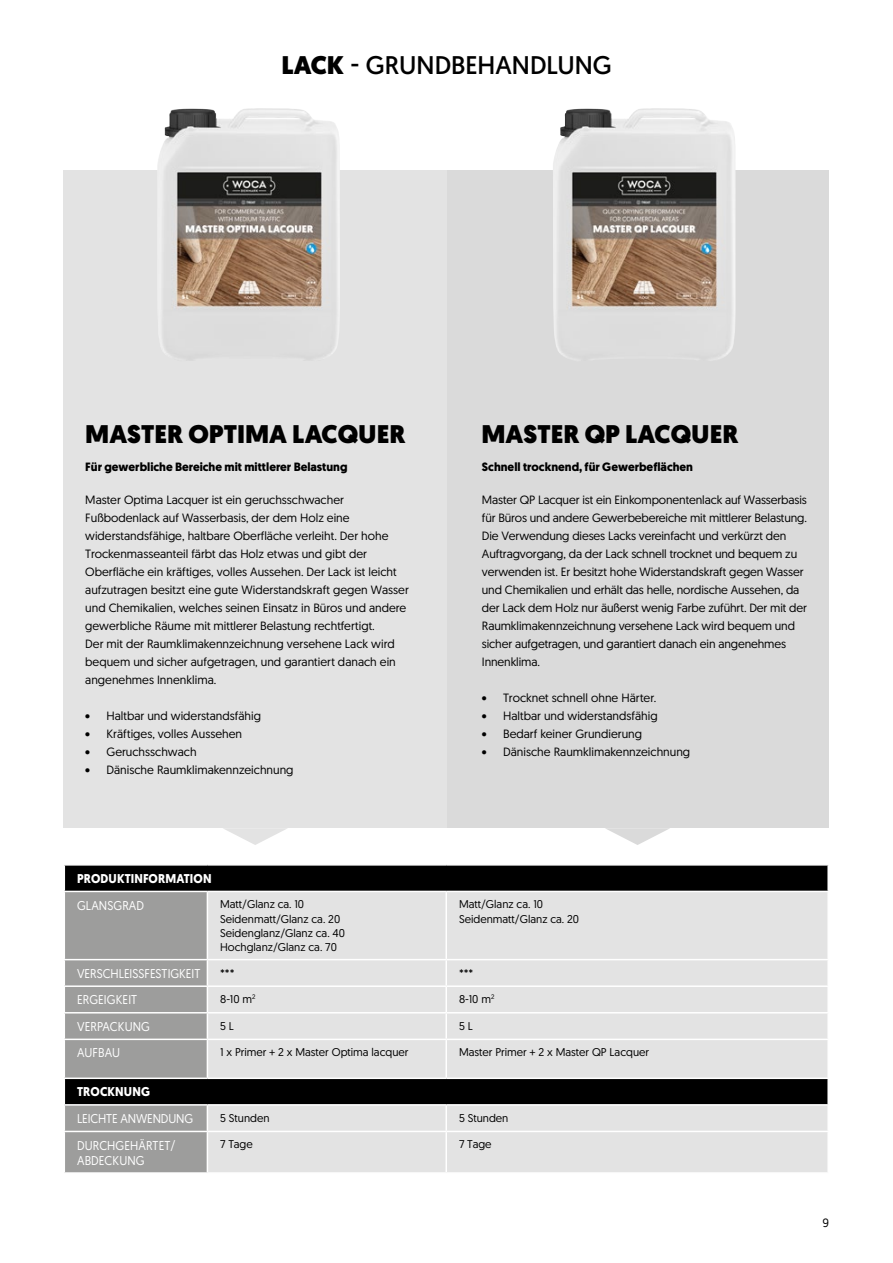
<style>
.page{position:relative;width:893px;height:1263px;background:#fff}
.page>*{position:absolute;margin:0;border:0;box-sizing:border-box;transform-origin:0 0}
.t1{font:900 25.5px "Geomanist";color:#000}
.t2{font:25.5px "Geomanist";color:#000}
.t3{font:12.75px/15px "Geomanist";letter-spacing:.01em;color:#fff;scale:.93 1}
.t4{font:700 12.75px "Geomanist";letter-spacing:.01em;color:#fff;scale:.93 1}
.t5{font:12.75px "Geomanist";letter-spacing:-.01em;color:#fff;scale:.93 1}
.t6{font:12px/18px "Geomanist";color:#000}
.t7{font:700 12px "Geomanist";color:#000}
.t8{font:11.25px/14.2px "Geomanist";color:#000}
.s1{font-weight:900}
</style>
<div class="page">
<div style="left:64px;top:171px;width:383px;height:657px;background:#e3e3e3"></div>
<div style="left:447px;top:171px;width:381px;height:657px;background:#dadada"></div>
<img style="left:157px;top:108px;width:183px;height:252px">
<img style="left:553px;top:108px;width:182px;height:252px">
<svg style="left:223px;top:828px;width:64px;height:17px"></svg>
<svg style="left:605px;top:828px;width:65px;height:17px"></svg>
<div style="left:208px;top:866px;width:619px;height:25px;background:#000"></div>
<svg style="left:208px;top:892px;width:619px;height:280px;background:#cecece"></svg>
<hr style="left:445px;top:892px;width:2px;height:67px;background:#fff">
<hr style="left:207px;top:959px;width:239px;height:1px;background:#fff">
<hr style="left:446px;top:959px;width:383px;height:1px;background:#fff">
<hr style="left:445px;top:960px;width:2px;height:25px;background:#fff">
<hr style="left:207px;top:985px;width:239px;height:2px;background:#fff">
<hr style="left:446px;top:985px;width:383px;height:2px;background:#fff">
<hr style="left:445px;top:987px;width:2px;height:25px;background:#fff">
<hr style="left:207px;top:1012px;width:239px;height:1px;background:#fff">
<hr style="left:446px;top:1012px;width:383px;height:1px;background:#fff">
<hr style="left:445px;top:1013px;width:2px;height:25px;background:#fff">
<hr style="left:207px;top:1038px;width:239px;height:2px;background:#fff">
<hr style="left:446px;top:1038px;width:383px;height:2px;background:#fff">
<hr style="left:445px;top:1040px;width:2px;height:37px;background:#fff">
<hr style="left:207px;top:1077px;width:239px;height:2px;background:#fff">
<hr style="left:446px;top:1077px;width:383px;height:2px;background:#fff">
<hr style="left:207px;top:1104px;width:239px;height:1px;background:#fff">
<svg style="left:64px;top:865px;width:144px;height:307px;background:#888887"></svg>
<hr style="left:446px;top:1104px;width:383px;height:1px;background:#fff">
<hr style="left:445px;top:1105px;width:2px;height:26px;background:#fff">
<hr style="left:64px;top:1131px;width:143px;height:1px;background:#fff">
<hr style="left:64px;top:1132px;width:1px;height:40px;background:#fff">
<hr style="left:207px;top:1131px;width:239px;height:1px;background:#fff">
<hr style="left:207px;top:1132px;width:1px;height:40px;background:#fff">
<hr style="left:446px;top:1131px;width:383px;height:1px;background:#fff">
<hr style="left:445px;top:1132px;width:2px;height:40px;background:#fff">
<h1 class="t2" style="left:281px;top:49px;width:332px"><span class="s1">LACK</span> - GRUNDBEHANDLUNG</h1>
<h1 class="t1" style="left:85px;top:417px;width:322px">MASTER OPTIMA LACQUER</h1>
<h1 class="t1" style="left:481px;top:417px;width:258px">MASTER QP LACQUER</h1>
<p class="t7" style="left:85px;top:459px;width:264px">Für gewerbliche Bereiche mit mittlerer Belastung</p>
<p class="t7" style="left:482px;top:459px;width:213px">Schnell trocknend, für Gewerbeflächen</p>
<p class="t6" style="left:85px;top:490px;width:325px">Master Optima Lacquer ist ein geruchsschwacher Fußbodenlack auf Wasserbasis, der dem Holz eine widerstandsfähige, haltbare Oberfläche verleiht. Der hohe Trockenmasseanteil färbt das Holz etwas und gibt der Oberfläche ein kräftiges, volles Aussehen. Der Lack ist leicht aufzutragen besitzt eine gute Widerstandskraft gegen Wasser und Chemikalien, welches seinen Einsatz in Büros und andere gewerbliche Räume mit mittlerer Belastung rechtfertigt.<br>Der mit der Raumklimakennzeichnung versehene Lack wird bequem und sicher aufgetragen, und garantiert danach ein angenehmes Innenklima.</p>
<p class="t6" style="left:85px;top:706px;width:177px">• Haltbar und widerstandsfähig</p>
<p class="t6" style="left:85px;top:724px;width:158px">• Kräftiges, volles Aussehen</p>
<p class="t6" style="left:85px;top:742px;width:113px">• Geruchsschwach</p>
<p class="t6" style="left:85px;top:760px;width:210px">• Dänische Raumklimakennzeichnung</p>
<p class="t6" style="left:482px;top:490px;width:327px">Master QP Lacquer ist ein Einkomponentenlack auf Wasserbasis für Büros und andere Gewerbebereiche mit mittlerer Belastung.<br>Die Verwendung dieses Lacks vereinfacht und verkürzt den Auftragvorgang, da der Lack schnell trocknet und bequem zu verwenden ist. Er besitzt hohe Widerstandskraft gegen Wasser und Chemikalien und erhält das helle, nordische Aussehen, da der Lack dem Holz nur äußerst wenig Farbe zuführt. Der mit der Raumklimakennzeichnung versehene Lack wird bequem und sicher aufgetragen, und garantiert danach ein angenehmes Innenklima.</p>
<p class="t6" style="left:482px;top:688px;width:176px">• Trocknet schnell ohne Härter.</p>
<p class="t6" style="left:482px;top:706px;width:177px">• Haltbar und widerstandsfähig</p>
<p class="t6" style="left:482px;top:724px;width:162px">• Bedarf keiner Grundierung</p>
<p class="t6" style="left:482px;top:742px;width:210px">• Dänische Raumklimakennzeichnung</p>
<p class="t4" style="left:77px;top:870px;width:146px">PRODUKTINFORMATION</p>
<p class="t3" style="left:77px;top:897px;width:74px">GLANSGRAD</p>
<p class="t8" style="left:220px;top:897px;width:126px">Matt/Glanz ca. 10<br>Seidenmatt/Glanz ca. 20<br>Seidenglanz/Glanz ca. 40<br>Hochglanz/Glanz ca. 70</p>
<p class="t8" style="left:459px;top:897px;width:122px">Matt/Glanz ca. 10<br>Seidenmatt/Glanz ca. 20</p>
<p class="t3" style="left:77px;top:965px;width:134px">VERSCHLEISSFESTIGKEIT</p>
<p class="t8" style="left:220px;top:965px;width:16px">***</p>
<p class="t8" style="left:459px;top:965px;width:16px">***</p>
<p class="t3" style="left:77px;top:992px;width:66px">ERGEIGKEIT</p>
<p class="t8" style="left:220px;top:992px;width:37px">8-10 m<sup>2</sup></p>
<p class="t8" style="left:459px;top:992px;width:37px">8-10 m<sup>2</sup></p>
<p class="t3" style="left:77px;top:1018px;width:80px">VERPACKUNG</p>
<p class="t8" style="left:220px;top:1018px;width:15px">5 L</p>
<p class="t8" style="left:459px;top:1018px;width:15px">5 L</p>
<p class="t3" style="left:77px;top:1045px;width:48px">AUFBAU</p>
<p class="t8" style="left:220px;top:1045px;width:190px">1 x Primer + 2 x Master Optima lacquer</p>
<p class="t8" style="left:459px;top:1045px;width:192px">Master Primer + 2 x Master QP Lacquer</p>
<p class="t4" style="left:77px;top:1083px;width:80px">TROCKNUNG</p>
<p class="t5" style="left:77px;top:1110px;width:126px">LEICHTE ANWENDUNG</p>
<p class="t8" style="left:220px;top:1110px;width:51px">5 Stunden</p>
<p class="t8" style="left:459px;top:1110px;width:51px">5 Stunden</p>
<p class="t3" style="left:77px;top:1137px;width:108px">DURCHGEHÄRTET/<br>ABDECKUNG</p>
<p class="t8" style="left:220px;top:1137px;width:34px">7 Tage</p>
<p class="t8" style="left:459px;top:1137px;width:34px">7 Tage</p>
<p class="t6" style="left:823px;top:1213px;width:8px">9</p>
</div>
